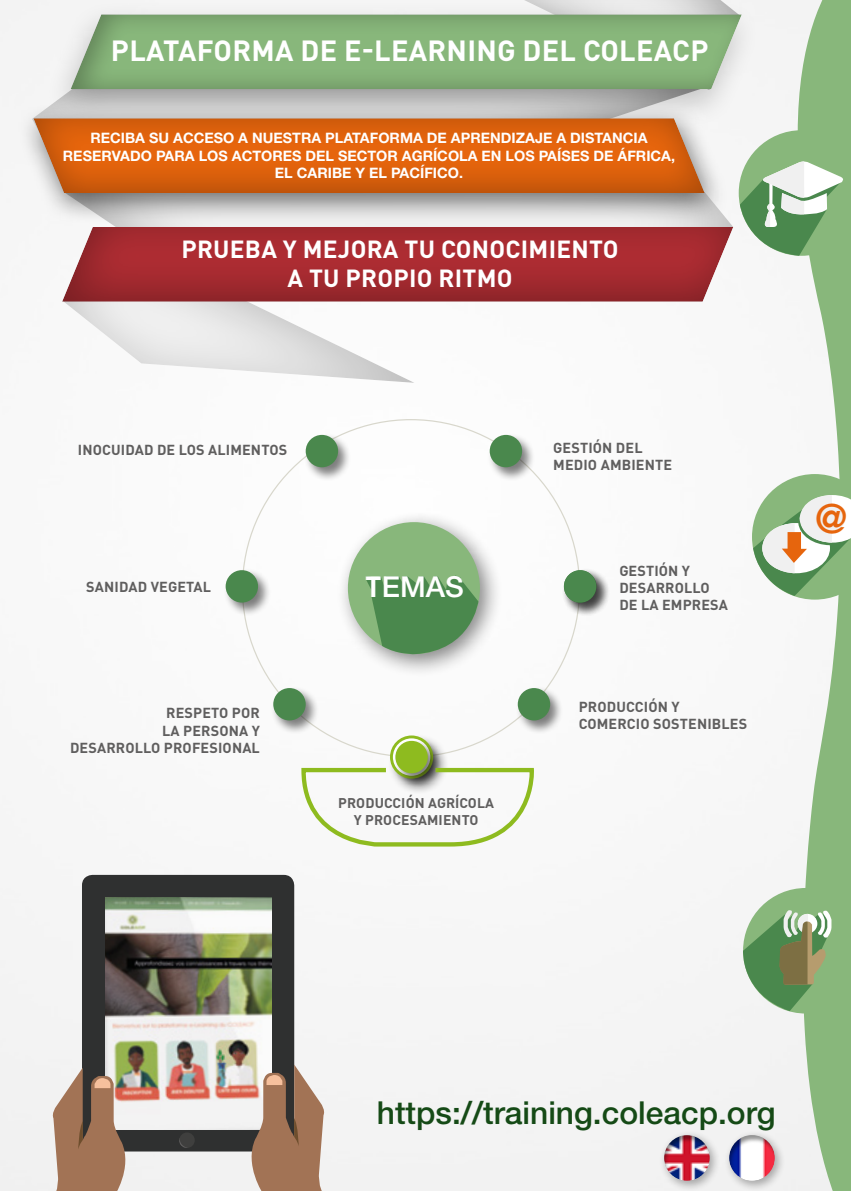
<style>
.page{position:relative;width:851px;height:1191px;background:#fff}
.page>*{position:absolute;margin:0;border:0;box-sizing:border-box;transform-origin:0 0}
.t1{font:700 40.4px "Helvetica Neue LT Std";color:#e6650d}
.t2{font:500 31.6px "Helvetica Neue LT Std";color:#154a16}
.t3{font:700 28.8px "DIN Pro";letter-spacing:.01em;color:#fff}
.t4{font:500 28.8px "Helvetica Neue LT Std";color:#fff}
.t5{font:700 24.4px/29.4px "DIN Pro";letter-spacing:.01em;color:#fff;text-align:center}
.t6{font:700 14.4px/17.2px "DIN Pro";letter-spacing:.01em;color:#5f5e5e}
.t7{font:700 14.4px/17.2px "Helvetica Neue LT Std";color:#fff;text-align:center}
.t8{font:700 14px/16.8px "DIN Pro";letter-spacing:.01em;color:#5f5e5e;text-align:center}
.s1{font-family:"DIN Pro";font-weight:700}
</style>
<div class="page">
<img style="left:0;top:0;width:753px;height:1191px">
<div style="left:61px;top:225px;width:354px;height:160px;background:#000;opacity:.21"></div>
<div style="left:61px;top:149px;width:672px;height:136px;background:#000;opacity:.28"></div>
<svg style="left:753px;top:0;width:97px;height:1191px;fill:#f4f4f4"></svg>
<div style="left:335px;top:509px;width:169px;height:169px;background:#000;opacity:.48"></div>
<div style="left:348px;top:522px;width:132px;height:132px;background:#88b77b;border-radius:50%"></div>
<svg style="left:366px;top:575px;width:112px;height:80px;background:#629662"></svg>
<div style="left:487px;top:432px;width:48px;height:49px;background:#000;opacity:.5"></div>
<div style="left:489px;top:435px;width:33px;height:32px;background:#4a884d;border-radius:50%"></div>
<div style="left:303px;top:432px;width:48px;height:49px;background:#000;opacity:.5"></div>
<div style="left:305px;top:435px;width:33px;height:32px;background:#4a884d;border-radius:50%"></div>
<div style="left:223px;top:568px;width:48px;height:48px;background:#000;opacity:.5"></div>
<div style="left:225px;top:570px;width:33px;height:32px;background:#4a884d;border-radius:50%"></div>
<div style="left:271px;top:685px;width:48px;height:49px;background:#000;opacity:.5"></div>
<div style="left:273px;top:688px;width:32px;height:32px;background:#4a884d;border-radius:50%"></div>
<div style="left:515px;top:685px;width:48px;height:49px;background:#000;opacity:.5"></div>
<div style="left:517px;top:688px;width:33px;height:32px;background:#4a884d;border-radius:50%"></div>
<div style="left:43px;top:0;width:718px;height:128px;background:#000;opacity:.21"></div>
<div style="left:69px;top:14px;width:672px;height:78px;background:#000;opacity:.29"></div>
<div style="left:61px;top:227px;width:672px;height:78px;background:#000;opacity:.32"></div>
<svg style="left:738px;top:130px;width:112px;height:126px"></svg>
<svg style="left:751px;top:474px;width:99px;height:125px"></svg>
<div style="left:820px;top:506px;width:24px;height:25px;background:#f0f0f0;border-radius:50%"></div>
<svg style="left:740px;top:888px;width:110px;height:125px"></svg>
<div style="left:82px;top:875px;width:212px;height:276px;background:#2f3030;border-radius:10px"></div>
<img style="left:105px;top:897px;width:166px;height:232px">
<div style="left:179px;top:1132px;width:16px;height:16px;background:#3f3f3e;border-radius:50%"></div>
<svg style="left:179px;top:1137px;width:8px;height:11px"></svg>
<svg style="left:243px;top:1064px;width:82px;height:127px"></svg>
<svg style="left:51px;top:1067px;width:82px;height:124px"></svg>
<div style="left:16px;top:102px;width:712px;height:121px;background:#000;opacity:.53"></div>
<div style="left:33px;top:118px;width:672px;height:78px;background:#000;opacity:.3"></div>
<div style="left:561px;top:568px;width:48px;height:48px;background:#000;opacity:.5"></div>
<div style="left:564px;top:570px;width:32px;height:32px;background:#4a884d;border-radius:50%"></div>
<div style="left:388px;top:733px;width:61px;height:62px;background:#000;opacity:.5"></div>
<div style="left:390px;top:735px;width:43px;height:43px;border:3px solid #8ebb1f;border-radius:50%"></div>
<div style="left:393px;top:738px;width:48px;height:48px;background:#000;opacity:.5"></div>
<div style="left:395px;top:741px;width:33px;height:32px;background:#8ebb1f;border-radius:50%"></div>
<svg style="left:299px;top:765px;width:237px;height:83px"></svg>
<div style="left:658px;top:1129px;width:62px;height:62px;background:#000;opacity:.31"></div>
<div style="left:661px;top:1132px;width:50px;height:50px;background:#000;opacity:.43"></div>
<div style="left:723px;top:1129px;width:62px;height:62px;background:#000;opacity:.31"></div>
<div style="left:727px;top:1132px;width:48px;height:50px;background:#000;opacity:.43"></div>
<h3 class="t3" style="left:111px;top:31px;width:599px">PLATAFORMA DE E-LEARNING DEL COLEACP</h3>
<p class="t7" style="left:63px;top:129px;width:613px">RECIBA SU ACCESO A NUESTRA PLATAFORMA DE APRENDIZAJE A DISTANCIA<br>RESERVADO PARA LOS ACTORES DEL SECTOR AGRÍCOLA EN LOS PAÍSES DE ÁFRICA,<br>EL CARIBE Y EL PACÍFICO.</p>
<h3 class="t5" style="left:181px;top:233px;width:438px">PRUEBA Y MEJORA TU CONOCIMIENTO<br>A TU PROPIO RITMO</h3>
<p class="t6" style="left:78px;top:440px;width:211px">INOCUIDAD DE LOS ALIMENTOS</p>
<p class="t6" style="left:86px;top:577px;width:126px">SANIDAD VEGETAL</p>
<p class="t6" style="left:70px;top:704px;width:191px;text-align:right">RESPETO POR<br>LA PERSONA Y<br>DESARROLLO PROFESIONAL</p>
<h3 class="t4" style="left:365px;top:569px;width:100px"><span class="s1">T</span>EMAS</h3>
<p class="t8" style="left:338px;top:794px;width:157px">PRODUCCIÓN AGRÍCOLA<br>Y PROCESAMIENTO</p>
<p class="t6" style="left:553px;top:439px;width:120px">GESTIÓN DEL<br>MEDIO AMBIENTE</p>
<p class="t6" style="left:619px;top:561px;width:110px">GESTIÓN Y<br>DESARROLLO<br>DE LA EMPRESA</p>
<p class="t6" style="left:578px;top:697px;width:170px">PRODUCCIÓN Y<br>COMERCIO SOSTENIBLES</p>
<h1 class="t1" style="left:815px;top:494px;width:34px">@</h1>
<h2 class="t2" style="left:377px;top:1093px;width:400px">https://training.coleacp.org</h2>
</div>
